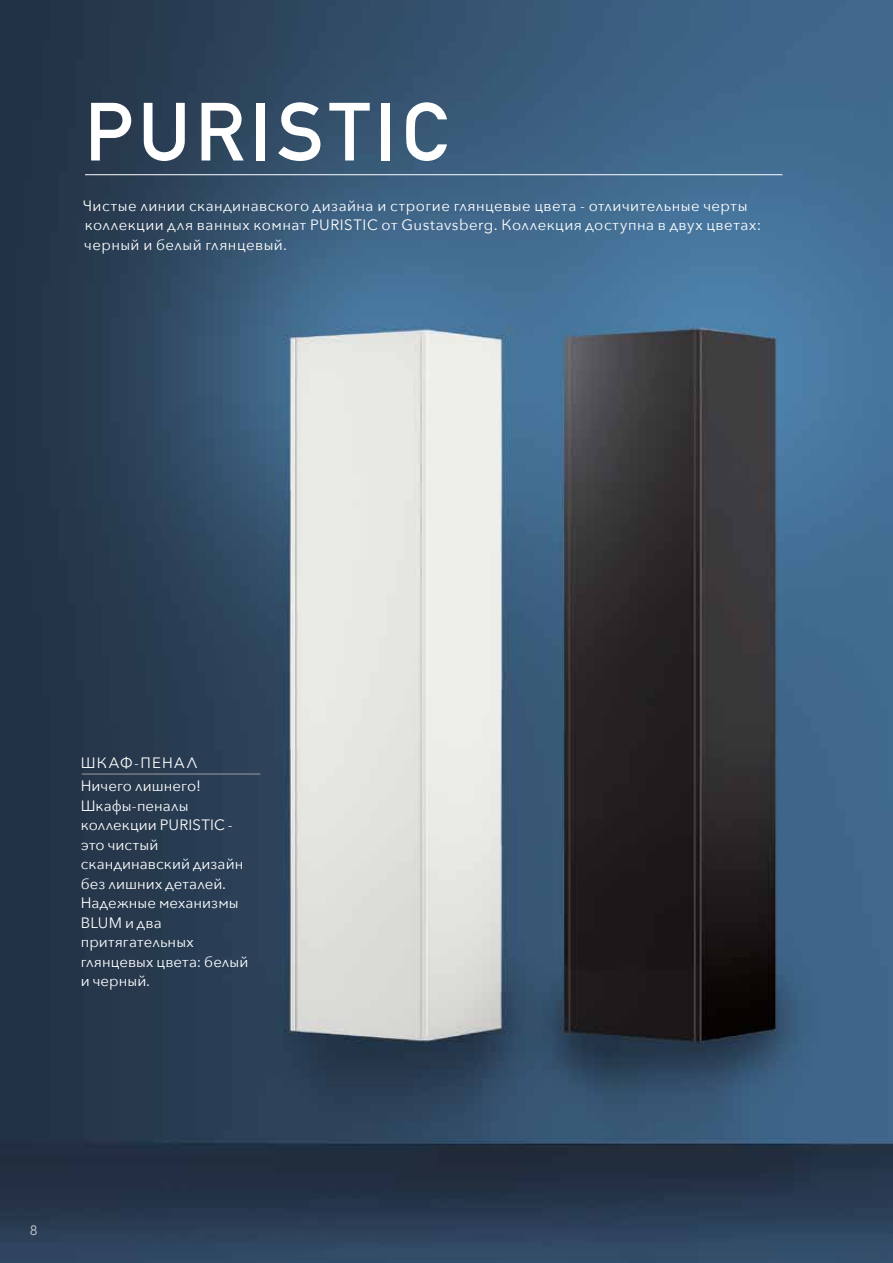
<style>
.page{position:relative;width:893px;height:1263px;background:#fff}
.page>*{position:absolute;margin:0;border:0;box-sizing:border-box;transform-origin:0 0}
.t1{font:81px "DIN Mittelschrift Alternate";letter-spacing:.07em;color:#fff}
.t2{font:15px/19.5px "Avenir Next";letter-spacing:.025em;color:#fff}
.t3{font:15px/19.5px "Avenir Next";letter-spacing:.005em;color:#fff}
.t4{font:13.5px "Avenir Next";color:#d0d0d0}
</style>
<div class="page">
<img style="left:0;top:0;width:893px;height:1263px">
<hr style="left:85px;top:174px;width:697px;height:1px;background:#fff">
<hr style="left:82px;top:774px;width:178px;height:1px;background:#9d9d9c">
<h1 class="t1" style="left:85px;top:85px;width:363px">PURISTIC</h1>
<p class="t2" style="left:83px;top:195px;width:680px">Чистые линии скандинавского дизайна и строгие глянцевые цвета - отличительные черты коллекции для ванных комнат PURISTIC от Gustavsberg. Коллекция доступна в двух цветах: черный и белый глянцевый.</p>
<p class="t3" style="left:81px;top:750px;width:122px;line-height:23.7px">ШКАФ-ПЕНАЛ<br>Ничего лишнего!</p>
<p class="t3" style="left:81px;top:795px;width:169px">Шкафы-пеналы коллекции PURISTIC - это чистый скандинавский дизайн без лишних деталей.<br>Надежные механизмы<br>BLUM и два притягательных глянцевых цвета: белый и черный.</p>
<p class="t4" style="left:30px;top:1219px;width:9px">8</p>
</div>
